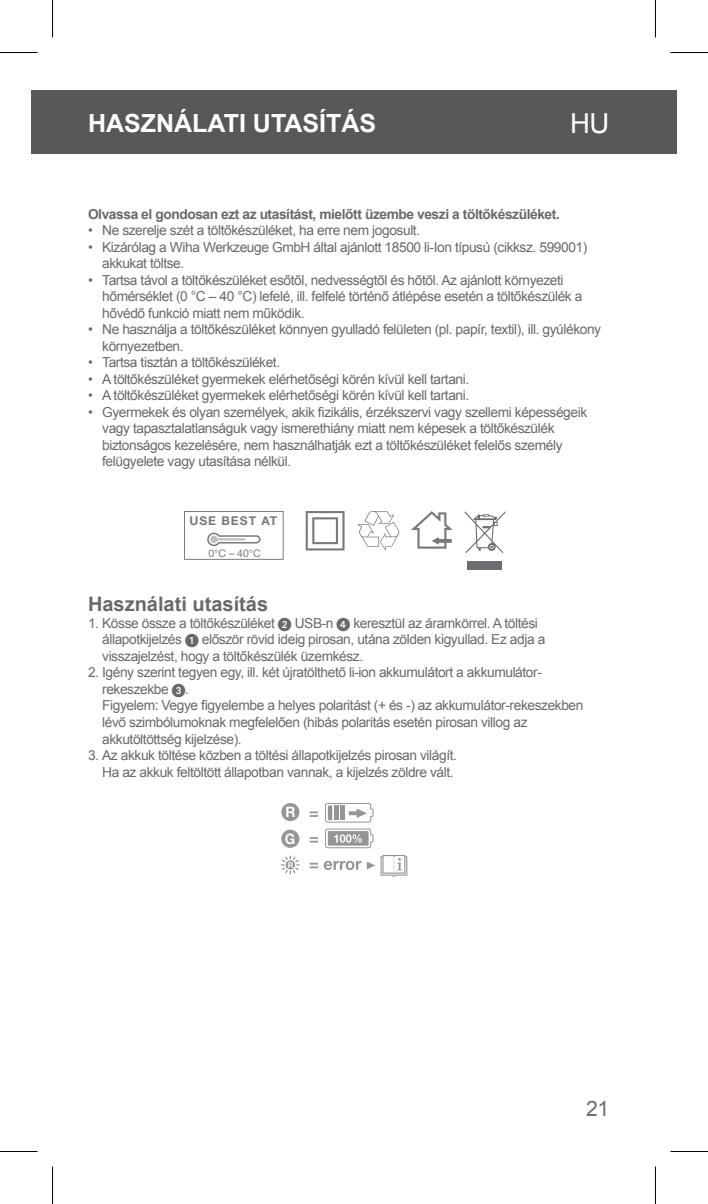
<style>
.page{position:relative;width:708px;height:1204px;background:#fff}
.page>*{position:absolute;margin:0;border:0;box-sizing:border-box;transform-origin:0 0}
.t1{font:27.5px "Arial";color:#fff}
.t2{font:700 25px "Arial";color:#fff}
.t3{font:21.25px "Arial";color:#6c6d70}
.t4{font:700 20px "Arial";color:#69696c}
.t5{font:700 14.25px/27px "Helvetica Neue";color:#fff;scale:.96 1}
.t6{font:13.75px/16.5px "Arial";letter-spacing:-.03em;color:#69696c}
.t7{font:700 13.75px "Arial";letter-spacing:-.03em;color:#69696c}
.t8{font:700 12.25px "Helvetica Neue LT Pro";letter-spacing:.08em;color:#231f20}
.t9{font:10.5px "Helvetica Neue LT Pro";color:#231f20}
.t10{font:700 8px "Helvetica Neue";color:#fff;scale:.96 1}
.s1{font-family:"European Pi One"}
</style>
<div class="page">
<div style="left:31px;top:90px;width:645px;height:64px;background:#57585a"></div>
<div style="left:467px;top:561px;width:35px;height:8px;background:#6c6d70"></div>
<svg style="left:464px;top:511px;width:41px;height:42px"></svg>
<svg style="left:305px;top:511px;width:39px;height:39px"></svg>
<svg style="left:357px;top:511px;width:42px;height:39px"></svg>
<svg style="left:411px;top:511px;width:41px;height:37px"></svg>
<svg style="left:184px;top:511px;width:99px;height:49px"></svg>
<svg style="left:281px;top:803px;width:18px;height:18px"></svg>
<svg style="left:281px;top:829px;width:18px;height:18px"></svg>
<svg style="left:281px;top:855px;width:19px;height:19px"></svg>
<svg style="left:309px;top:811px;width:9px;height:6px"></svg>
<svg style="left:309px;top:837px;width:9px;height:5px"></svg>
<svg style="left:309px;top:860px;width:52px;height:10px"></svg>
<svg style="left:367px;top:855px;width:40px;height:21px"></svg>
<svg style="left:325px;top:803px;width:49px;height:45px"></svg>
<hr style="left:0;top:52px;width:38px;height:1px;background:#000">
<hr style="left:670px;top:52px;width:37px;height:1px;background:#000">
<hr style="left:0;top:1150px;width:38px;height:1px;background:#000">
<hr style="left:670px;top:1150px;width:37px;height:1px;background:#000">
<hr style="left:52px;top:0;width:1px;height:37px;background:#000">
<hr style="left:52px;top:1166px;width:1px;height:37px;background:#000">
<hr style="left:654px;top:0;width:1px;height:37px;background:#000">
<hr style="left:654px;top:1166px;width:1px;height:37px;background:#000">
<h2 class="t2" style="left:88px;top:107px;width:289px">HASZNÁLATI UTASÍTÁS</h2>
<h1 class="t1" style="left:570px;top:105px;width:41px">HU</h1>
<p class="t7" style="left:88px;top:204px;width:473px">Olvassa el gondosan ezt az utasítást, mielőtt üzembe veszi a töltőkészüléket.</p>
<p class="t6" style="left:88px;top:222px;width:333px">• Ne szerelje szét a töltőkészüléket, ha erre nem jogosult.</p>
<p class="t6" style="left:102px;top:238px;width:486px;text-indent:-14px">• Kizárólag a Wiha Werkzeuge GmbH által ajánlott 18500 li-Ion típusú (cikksz. 599001) akkukat töltse.</p>
<p class="t6" style="left:102px;top:271px;width:481px;text-indent:-14px">• Tartsa távol a töltőkészüléket esőtől, nedvességtől és hőtől. Az ajánlott környezeti hőmérséklet (0 °C – 40 °C) lefelé, ill. felfelé történő átlépése esetén a töltőkészülék a hővédő funkció miatt nem működik.</p>
<p class="t6" style="left:102px;top:321px;width:500px;text-indent:-14px">• Ne használja a töltőkészüléket könnyen gyulladó felületen (pl. papír, textil), ill. gyúlékony környezetben.</p>
<p class="t6" style="left:88px;top:354px;width:194px">• Tartsa tisztán a töltőkészüléket.</p>
<p class="t6" style="left:88px;top:370px;width:382px">• A töltőkészüléket gyermekek elérhetőségi körén kívül kell tartani.</p>
<p class="t6" style="left:88px;top:387px;width:382px">• A töltőkészüléket gyermekek elérhetőségi körén kívül kell tartani.</p>
<p class="t6" style="left:102px;top:403px;width:486px;text-indent:-14px">• Gyermekek és olyan személyek, akik fizikális, érzékszervi vagy szellemi képességeik vagy tapasztalatlanságuk vagy ismerethiány miatt nem képesek a töltőkészülék biztonságos kezelésére, nem használhatják ezt a töltőkészüléket felelős személy felügyelete vagy utasítása nélkül.</p>
<p class="t8" style="left:189px;top:513px;width:89px">USE BEST AT</p>
<p class="t9" style="left:208px;top:546px;width:54px">0°C – 40°C</p>
<h3 class="t4" style="left:88px;top:591px;width:182px">Használati utasítás</h3>
<p class="t6" style="left:102px;top:615px;width:444px;text-indent:-14px">1. Kösse össze a töltőkészüléket <span class="s1">2</span> USB-n <span class="s1">4</span> keresztül az áramkörrel. A töltési állapotkijelzés <span class="s1">1</span> először rövid ideig pirosan, utána zölden kigyullad. Ez adja a visszajelzést, hogy a töltőkészülék üzemkész.</p>
<p class="t6" style="left:102px;top:664px;width:482px;text-indent:-14px">2. Igény szerint tegyen egy, ill. két újratölthető li-ion akkumulátort a akkumulátor&shy;rekeszekbe <span class="s1">3</span>.<br>Figyelem: Vegye figyelembe a helyes polaritást (+ és -) az akkumulátor-rekeszekben lévő szimbólumoknak megfelelően (hibás polaritás esetén pirosan villog az akkutöltöttség kijelzése).</p>
<p class="t6" style="left:88px;top:747px;width:370px;text-align:right">3. Az akkuk töltése közben a töltési állapotkijelzés pirosan világít.<br>Ha az akkuk feltöltött állapotban vannak, a kijelzés zöldre vált.</p>
<p class="t5" style="left:285px;top:798px;width:13px">R<br>G</p>
<p class="t10" style="left:288px;top:859px;width:7px">R</p>
<h3 class="t3" style="left:586px;top:1094px;width:25px">21</h3>
</div>
